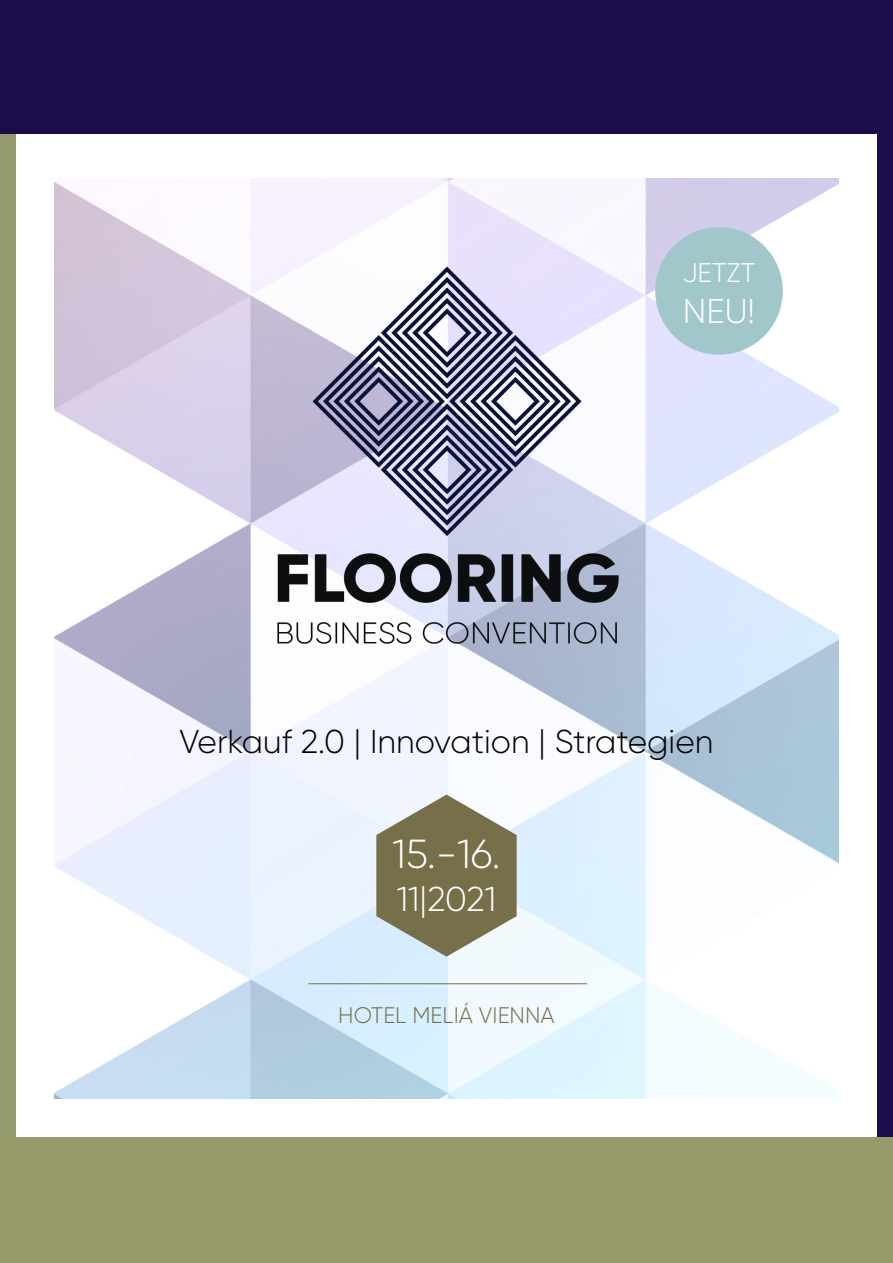
<style>
.page{position:relative;width:893px;height:1263px;background:#fff}
.page>*{position:absolute;margin:0;border:0;box-sizing:border-box;transform-origin:0 0}
.t1{font:300 40.5px "Gilroy";color:#fff}
.t2{font:300 34.5px "Gilroy";letter-spacing:-.005em;color:#fff}
.t3{font:300 34.35px "Gilroy";color:#fff}
.t4{font:300 33px "Gilroy";color:#020203}
.t5{font:300 27px "Gilroy";color:#fff}
.t6{font:300 22.5px "Gilroy";color:#766f49}
</style>
<div class="page">
<img style="left:54px;top:179px;width:785px;height:919px">
<div style="left:0;top:106px;width:16px;height:1103px;background:#959b6d"></div>
<div style="left:0;top:0;width:893px;height:134px;background:#1c0c49"></div>
<div style="left:877px;top:37px;width:16px;height:1111px;background:#1c0c49"></div>
<hr style="left:308px;top:983px;width:279px;height:1px;background:#766f49">
<div style="left:0;top:1137px;width:893px;height:126px;background:#9a9b6d"></div>
<div style="left:655px;top:227px;width:128px;height:128px;background:#a1c7ca;border-radius:50%"></div>
<img style="left:234px;top:263px;width:425px;height:425px">
<svg style="left:376px;top:794px;width:141px;height:163px"></svg>
<p class="t5" style="left:683px;top:256px;width:74px">JETZT</p>
<p class="t3" style="left:683px;top:290px;width:74px">NEU!</p>
<p class="t4" style="left:180px;top:721px;width:535px">Verkauf 2.0 | Innovation | Strategien</p>
<p class="t1" style="left:393px;top:829px;width:109px">15.-16.</p>
<p class="t2" style="left:397px;top:878px;width:101px">11|2021</p>
<p class="t6" style="left:338px;top:1002px;width:218px">HOTEL MELIÁ VIENNA</p>
</div>
